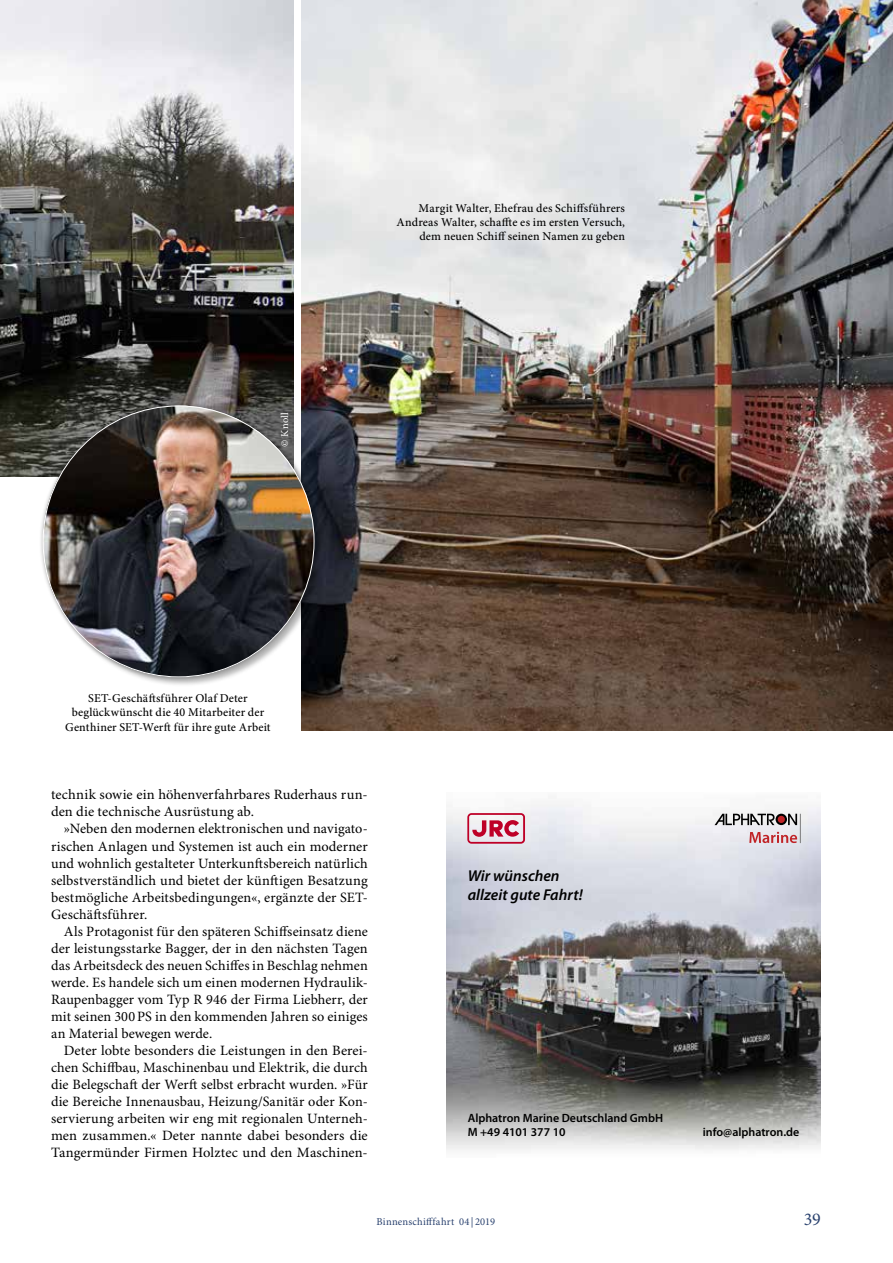
<style>
.page{position:relative;width:893px;height:1263px;background:#fff}
.page>*{position:absolute;margin:0;border:0;box-sizing:border-box;transform-origin:0 0}
.t1{font:18px "Minion Pro";color:#2a426f}
.t2{font:italic 600 15.75px/18.9px "Myriad Pro";color:#000}
.t3{font:14.25px/17px "Minion Pro";letter-spacing:.005em;color:#000;text-align:justify}
.t4{font:500 12px/14.2px "Minion Pro";letter-spacing:.01em;color:#000;text-align:right}
.t5{font:600 12px/14.2px "Myriad Pro";color:#000}
.t6{font:10.5px "Minion Pro";letter-spacing:.02em;color:#2a426f}
.t7{font:10.5px "Minion Pro";color:#fff}
</style>
<div class="page">
<img style="left:302px;top:0;width:591px;height:731px">
<img style="left:446px;top:804px;width:375px;height:346px">
<svg style="left:467px;top:813px;width:58px;height:31px"></svg>
<svg style="left:715px;top:814px;width:86px;height:29px;background:#c1b1b4"></svg>
<img style="left:0;top:0;width:293px;height:476px">
<div style="left:42px;top:405px;width:282px;height:282px;background:#000;opacity:.3"></div>
<div style="left:39px;top:402px;width:279px;height:279px;background:#000;opacity:.3"></div>
<img style="left:43px;top:406px;width:271px;height:271px;border-radius:136px">
<p class="t7" style="left:279px;top:446px;width:36px;rotate:-90deg">© Knoll</p>
<p class="t4" style="left:396px;top:201px;width:230px">Margit Walter, Ehefrau des Schiffsführers<br>Andreas Walter, schaffte es im ersten Versuch, dem neuen Schiff seinen Namen zu geben</p>
<p class="t4" style="left:65px;top:692px;width:207px;text-align:center">SET-Geschäftsführer Olaf Deter beglückwünscht die 40 Mitarbeiter der<br>Genthiner SET-Werft für ihre gute Arbeit</p>
<p class="t3" style="left:51px;top:787px;width:318px">technik sowie ein höhenverfahrbares Ruderhaus run&shy;den die technische Ausrüstung ab.</p>
<p class="t3" style="left:51px;top:821px;width:318px;text-indent:13px">»Neben den modernen elektronischen und navigato&shy;rischen Anlagen und Systemen ist auch ein moderner und wohnlich gestalteter Unterkunftsbereich natürlich selbstverständlich und bietet der künftigen Besatzung bestmögliche Arbeitsbedingungen«, ergänzte der SET-Geschäftsführer.</p>
<p class="t3" style="left:51px;top:923px;width:318px;text-indent:13px">Als Protagonist für den späteren Schiffseinsatz diene der leistungsstarke Bagger, der in den nächsten Tagen das Arbeitsdeck des neuen Schiffes in Beschlag nehmen werde. Es handele sich um einen modernen Hydraulik-Raupenbagger vom Typ R 946 der Firma Liebherr, der mit seinen 300PS in den kommenden Jahren so einiges an Material bewegen werde.</p>
<p class="t3" style="left:51px;top:1042px;width:318px;text-indent:13px">Deter lobte besonders die Leistungen in den Berei&shy;chen Schiffbau, Maschinenbau und Elektrik, die durch die Belegschaft der Werft selbst erbracht wurden. »Für die Bereiche Innenausbau, Heizung/Sanitär oder Kon&shy;servierung arbeiten wir eng mit regionalen Unterneh&shy;men zusammen.« Deter nannte dabei besonders die Tangermünder Firmen Holztec und den Maschinen-</p>
<p class="t2" style="left:468px;top:866px;width:117px">Wir wünschen allzeit gute Fahrt!</p>
<p class="t5" style="left:468px;top:1111px;width:197px">Alphatron Marine Deutschland GmbH<br>M +49 4101 377 10</p>
<p class="t6" style="left:377px;top:1215px;width:120px">Binnenschifffahrt 04|2019</p>
<p class="t5" style="left:703px;top:1125px;width:98px">info@alphatron.de</p>
<p class="t1" style="left:804px;top:1208px;width:18px">39</p>
</div>
